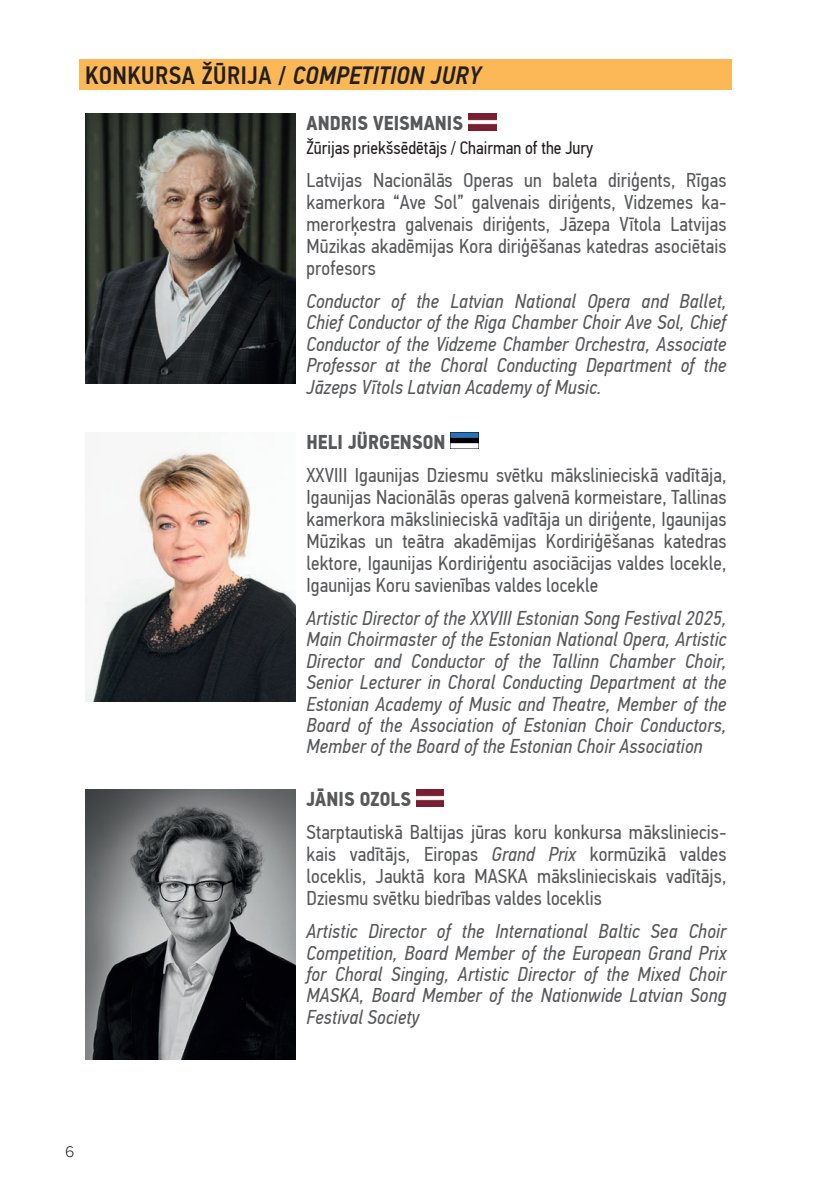
<style>
.page{position:relative;width:840px;height:1191px;background:#fff}
.page>*{position:absolute;margin:0;border:0;box-sizing:border-box;transform-origin:0 0}
.Apraksts_Vārds{font:500 25px "PF Din Text Cond Pro";letter-spacing:.02em;color:#231f20}
.Apraksti_ENG{font:italic 20px/21.4px "PF Din Text Cond Pro";letter-spacing:.01em;color:#57585a;text-align:justify}
.Apraksti_LV{font:20px/22px "PF Din Text Cond Pro";letter-spacing:.005em;color:#57585a;text-align:justify}
.zurija_vards{font:700 20px "PF Din Text Cond Pro";letter-spacing:.005em;color:#57585a}
.Apraksts_amats{font:18px "PF Din Text Cond Pro";color:#231f20}
.t1{font:300 16px "Proxima Nova";color:#231f20}
.s1{font-style:italic}
</style>
<div class="page">
<img style="left:468px;top:113px;width:27px;height:17px">
<img style="left:85px;top:113px;width:210px;height:270px">
<img style="left:85px;top:432px;width:210px;height:270px">
<img style="left:85px;top:789px;width:210px;height:270px">
<div style="left:79px;top:59px;width:652px;height:31px;background:#fcb857"></div>
<img style="left:450px;top:432px;width:28px;height:17px">
<img style="left:416px;top:789px;width:27px;height:17px">
<p class="Apraksts_Vārds" style="left:85px;top:60px;width:397px">KONKURSA ŽŪRIJA / <span class="s1">COMPETITION JURY</span></p>
<p class="zurija_vards" style="left:306px;top:111px;width:158px">ANDRIS VEISMANIS</p>
<p class="Apraksts_amats" style="left:306px;top:137px;width:288px">Žūrijas priekšsēdētājs / Chairman of the Jury</p>
<p class="Apraksti_LV" style="left:306px;top:169px;width:421px">Latvijas Nacionālās Operas un baleta diriģents, Rīgas kamerkora “Ave Sol” galvenais diriģents, Vidzemes ka&shy;merorķestra galvenais diriģents, Jāzepa Vītola Latvijas Mūzikas akadēmijas Kora diriģēšanas katedras asociētais profesors</p>
<p class="Apraksti_ENG" style="left:306px;top:291px;width:421px">Conductor of the Latvian National Opera and Ballet, Chief Conductor of the Riga Chamber Choir Ave Sol, Chief Conductor of the Vidzeme Chamber Orchestra, Associate Professor at the Choral Conducting Department of the Jāzeps Vītols Latvian Academy of Music.</p>
<p class="zurija_vards" style="left:306px;top:430px;width:140px">HELI JÜRGENSON</p>
<p class="Apraksti_LV" style="left:306px;top:464px;width:421px">XXVIII Igaunijas Dziesmu svētku mākslinieciskā vadītāja, Igaunijas Nacionālās operas galvenā kormeistare, Tallinas kamerkora mākslinieciskā vadītāja un diriģente, Igaunijas Mūzikas un teātra akadēmijas Kordiriģēšanas katedras lektore, Igaunijas Kordiriģentu asociācijas valdes locekle, Igaunijas Koru savienības valdes locekle</p>
<p class="Apraksti_ENG" style="left:306px;top:607px;width:421px">Artistic Director of the XXVIII Estonian Song Festival 2025, Main Choirmaster of the Estonian National Opera, Artistic Director and Conductor of the Tallinn Chamber Choir, Senior Lecturer in Choral Conducting Department at the Estonian Academy of Music and Theatre, Member of the Board of the Association of Estonian Choir Conductors, Member of the Board of the Estonian Choir Association</p>
<p class="zurija_vards" style="left:306px;top:787px;width:106px">JĀNIS OZOLS</p>
<p class="Apraksti_LV" style="left:306px;top:821px;width:421px">Starptautiskā Baltijas jūras koru konkursa māksliniecis&shy;kais vadītājs, Eiropas <span class="s1">Grand Prix</span> kormūzikā valdes loceklis, Jauktā kora MASKA mākslinieciskais vadītājs, Dziesmu svētku biedrības valdes loceklis</p>
<p class="Apraksti_ENG" style="left:306px;top:920px;width:421px">Artistic Director of the International Baltic Sea Choir Competition, Board Member of the European Grand Prix for Choral Singing, Artistic Director of the Mixed Choir MASKA, Board Member of the Nationwide Latvian Song Festival Society</p>
<p class="t1" style="left:65px;top:1142px;width:11px">6</p>
</div>
